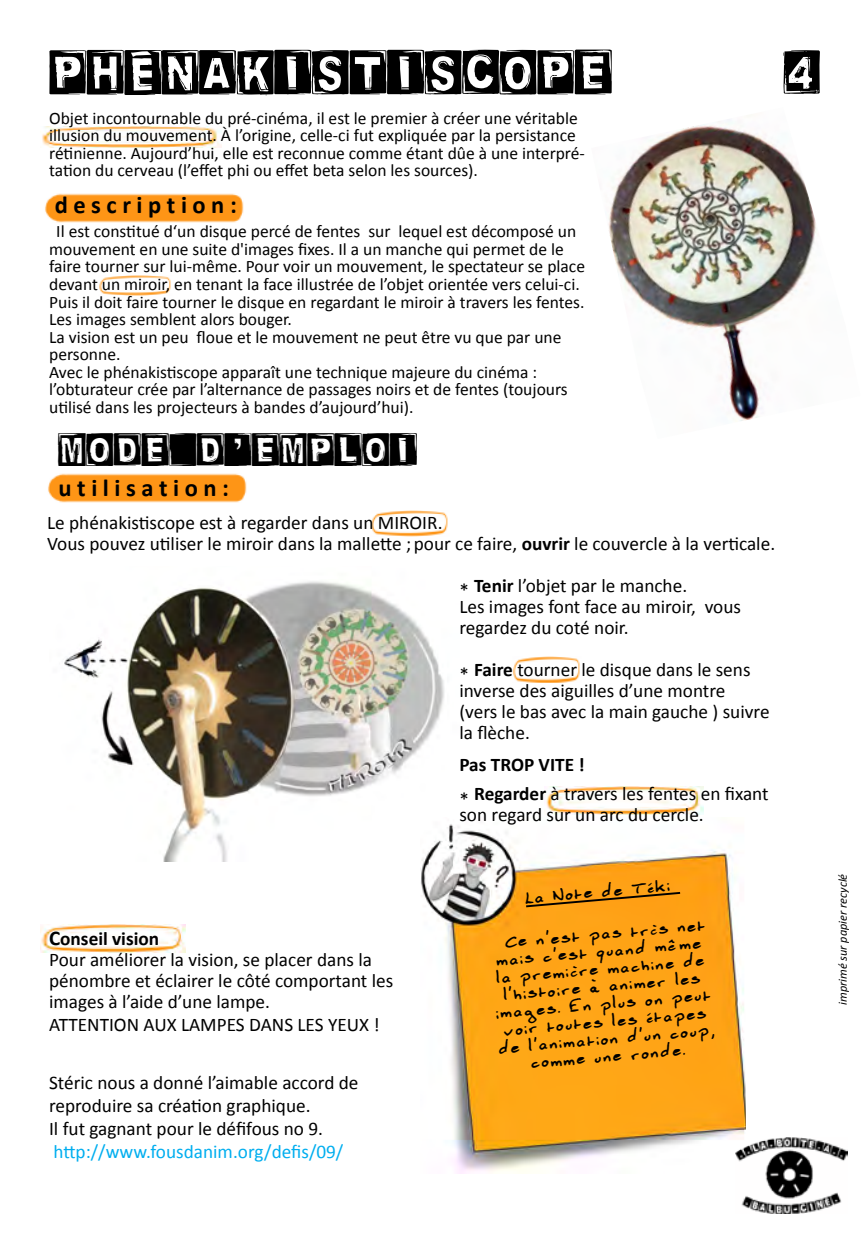
<style>
.page{position:relative;width:864px;height:1241px;background:#fff}
.page>*{position:absolute;margin:0;border:0;box-sizing:border-box;transform-origin:0 0}
.t1{font:69.12px "Stamped DSG";color:#000}
.t2{font:59.5px "coco";color:#000}
.t3{font:43.75px "coco";color:#000}
.t4{font:26.25px/42px "Stephane Deluce";color:#000;text-align:center}
.t5{font:700 24.5px "Calibri";color:#000}
.t6{font:19.25px/21px "Calibri";color:#000}
.t7{font:19.25px "Calibri";color:#00aeef}
.t8{font:17.5px/17.5px "Calibri";color:#000}
.t9{font:italic 12.25px "Calibri";color:#000}
.s1{font-weight:700}
.s2{font-size:19.6px}
.s3{font-weight:700;font-size:21px}
.s4{font-size:28px}
</style>
<div class="page">
<img style="left:371px;top:510px;width:77px;height:26px">
<img style="left:513px;top:656px;width:67px;height:26px">
<img style="left:64px;top:581px;width:381px;height:280px">
<img style="left:420px;top:817px;width:325px;height:356px">
<img style="left:41px;top:924px;width:144px;height:28px">
<img style="left:544px;top:786px;width:159px;height:28px">
<img style="left:42px;top:127px;width:179px;height:20px">
<img style="left:48px;top:473px;width:199px;height:30px">
<img style="left:99px;top:275px;width:72px;height:21px">
<img style="left:45px;top:193px;width:199px;height:30px">
<img style="left:608px;top:119px;width:209px;height:302px">
<svg style="left:524px;top:890px;width:158px;height:18px;background:#e38f12"></svg>
<img style="left:734px;top:1137px;width:113px;height:76px">
<h2 class="t2" style="left:49px;top:39px;width:564px">PHéNAKISTISCOPE</h2>
<p class="t8" style="left:49px;top:109px;width:537px">Objet incontournable du pré-cinéma, il est le premier à créer une véritable illusion du mouvement. À l’origine, celle-ci fut expliquée par la persistance rétinienne. Aujourd’hui, elle est reconnue comme étant dûe à une interpré&shy;tation du cerveau (l’effet phi ou effet beta selon les sources).</p>
<h3 class="t5" style="left:55px;top:189px;width:183px">d e s c r i p t i o n :</h3>
<p class="t8" style="left:49px;top:223px;width:537px;text-indent:7px">Il est constitué d‘un disque percé de fentes sur lequel est décomposé un mouvement en une suite d'images fixes. Il a un manche qui permet de le faire tourner sur lui-même. Pour voir un mouvement, le spectateur se place devant un miroir, en tenant la face illustrée de l’objet orientée vers celui-ci.<br>Puis il doit faire tourner le disque en regardant le miroir à travers les fentes.<br>Les images semblent alors bouger.<br>La vision est un peu floue et le mouvement ne peut être vu que par une personne.<br>Avec le phénakistiscope apparaît une technique majeure du cinéma : l’obturateur crée par l’alternance de passages noirs et de fentes (toujours utilisé dans les projecteurs à bandes d’aujourd’hui).</p>
<h3 class="t3" style="left:59px;top:425px;width:360px">MODE D'EMPLOI</h3>
<h3 class="t5" style="left:59px;top:471px;width:172px">u t i l i s a t i o n :</h3>
<p class="t6" style="left:47px;top:512px;width:729px">Le phénakistiscope est à regarder dans un MIROIR.<br>Vous pouvez utiliser le miroir dans la mallette ;pour ce faire, <span class="s1">ouvrir</span> le couvercle à la verticale.</p>
<p class="t6" style="left:459px;top:575px;width:283px"><span class="s2">*</span> <span class="s1">Tenir</span> l’objet par le manche.<br>Les images font face au miroir, vous regardez du coté noir.</p>
<p class="t6" style="left:459px;top:659px;width:311px"><span class="s2">*</span> <span class="s1">Faire</span> tourner le disque dans le sens inverse des aiguilles d’une montre<br>(vers le bas avec la main gauche ) suivre la flèche.</p>
<p class="t6" style="left:459px;top:749px;width:310px;line-height:29.8px"><span class="s1">Pas TROP VITE !<br></span><span class="s2">*</span> <span class="s1">Regarder</span> à travers les fentes en fixant</p>
<p class="t6" style="left:459px;top:804px;width:246px">son regard sur un arc du cercle.</p>
<h1 class="t1" style="left:782px;top:30px;width:39px">4</h1>
<p class="t6" style="left:49px;top:927px;width:345px"><span class="s3">C</span><span class="s1">onseil vision<br></span>Pour améliorer la vision, se placer dans la pénombre et éclairer le côté comportant les images à l’aide d’une lampe.</p>
<p class="t6" style="left:49px;top:1013px;width:332px">ATTENTION AUX LAMPES DANS LES YEUX !</p>
<p class="t6" style="left:49px;top:1070px;width:311px;line-height:23.1px">Stéric nous a donné l’aimable accord de reproduire sa création graphique.<br>Il fut gagnant pour le défifous no 9.</p>
<p class="t7" style="left:53px;top:1139px;width:291px">http://www.fousdanim.org/defis/09/</p>
<h3 class="t4" style="left:499px;top:875px;width:204px;rotate:-5deg">La Note de Téki<br>Ce n'est pas très net</h3>
<h3 class="t4" style="left:494px;top:935px;width:208px;rotate:-5deg">mais c'est quand même</h3>
<h3 class="t4" style="left:494px;top:953px;width:211px;rotate:-5deg">la premi<span class="s4">è</span>re machine de</h3>
<h3 class="t4" style="left:501px;top:970px;width:200px;rotate:-5deg">l'histoire à animer les</h3>
<h3 class="t4" style="left:494px;top:988px;width:218px;rotate:-5deg">images. En plus on peut</h3>
<h3 class="t4" style="left:501px;top:1005px;width:206px;rotate:-5deg">voir toutes les étapes</h3>
<h3 class="t4" style="left:496px;top:1023px;width:219px;rotate:-5deg">de l'animation d'un coup,</h3>
<h3 class="t4" style="left:529px;top:1038px;width:157px;rotate:-5deg">comme une ronde.</h3>
<p class="t9" style="left:834px;top:1004px;width:133px;rotate:-90deg">imprimé sur papier recyclé</p>
</div>
